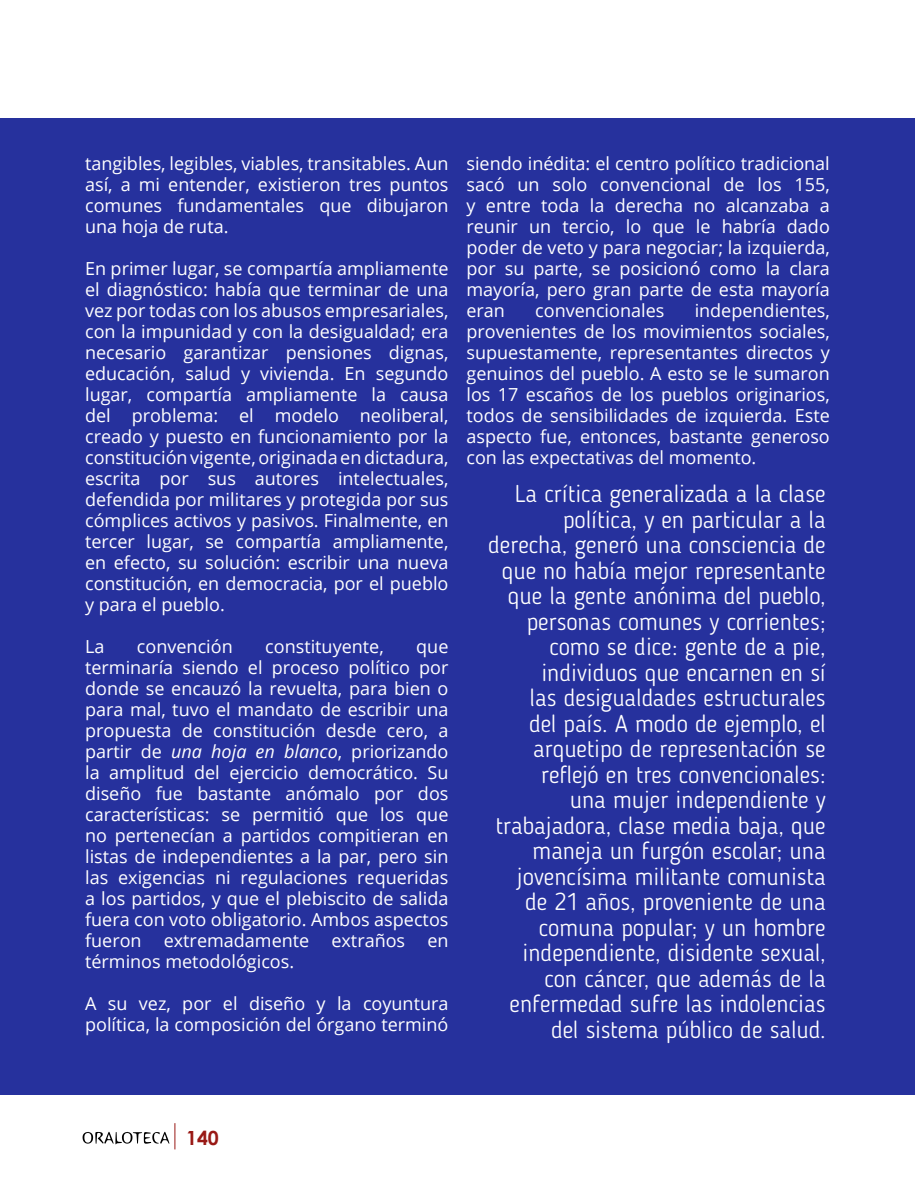
<style>
.page{position:relative;width:915px;height:1191px;background:#fff}
.page>*{position:absolute;margin:0;border:0;box-sizing:border-box;transform-origin:0 0}
.t1{font:300 24px/25.5px "Blogger Sans";color:#fff;text-align:right}
.t2{font:700 19.5px "Century Gothic";color:#991915}
.t3{font:18px/21px "Open Sans";color:#fff;text-align:justify}
.s1{font-style:italic}
</style>
<div class="page">
<svg style="left:82px;top:1123px;width:93px;height:26px"></svg>
<div style="left:0;top:118px;width:914px;height:976px;background:#26319d"></div>
<p class="t3" style="left:85px;top:152px;width:365px">tangibles, legibles, viables, transitables. Aun así, a mi entender, existieron tres puntos comunes fundamentales que dibujaron una hoja de ruta.</p>
<p class="t3" style="left:85px;top:257px;width:365px">En primer lugar, se compartía ampliamente el diagnóstico: había que terminar de una vez por todas con los abusos empresariales, con la impunidad y con la desigualdad; era necesario garantizar pensiones dignas, educación, salud y vivienda. En segundo lugar, compartía ampliamente la causa del problema: el modelo neoliberal, creado y puesto en funcionamiento por la constitución vigente, originada en dictadura, escrita por sus autores intelectuales, defendida por militares y protegida por sus cómplices activos y pasivos. Finalmente, en tercer lugar, se compartía ampliamente, en efecto, su solución: escribir una nueva constitución, en democracia, por el pueblo y para el pueblo.</p>
<p class="t3" style="left:85px;top:635px;width:21px">La</p>
<p class="t3" style="left:137px;top:635px;width:97px">convención</p>
<p class="t3" style="left:265px;top:635px;width:120px">constituyente,</p>
<p class="t3" style="left:85px;top:635px;width:365px;text-indent:331px">que terminaría siendo el proceso político por donde se encauzó la revuelta, para bien o para mal, tuvo el mandato de escribir una propuesta de constitución desde cero, a partir de <span class="s1">una hoja en blanco</span>, priorizando la amplitud del ejercicio democrático. Su diseño fue bastante anómalo por dos características: se permitió que los que no pertenecían a partidos compitieran en listas de independientes a la par, pero sin las exigencias ni regulaciones requeridas a los partidos, y que el plebiscito de salida fuera con voto obligatorio. Ambos aspectos fueron extremadamente extraños en términos metodológicos.</p>
<p class="t3" style="left:85px;top:993px;width:365px">A su vez, por el diseño y la coyuntura política, la composición del órgano terminó</p>
<p class="t3" style="left:466px;top:153px;width:365px">siendo inédita: el centro político tradicional sacó un solo convencional de los 155, y entre toda la derecha no alcanzaba a reunir un tercio, lo que le habría dado poder de veto y para negociar; la izquierda, por su parte, se posicionó como la clara mayoría, pero gran parte de esta mayoría eran</p>
<p class="t3" style="left:466px;top:300px;width:365px;text-indent:228px">independientes, provenientes de los movimientos sociales, supuestamente, representantes directos y genuinos del pueblo. A esto se le sumaron los 17 escaños de los pueblos originarios, todos de sensibilidades de izquierda. Este aspecto fue, entonces, bastante generoso con las expectativas del momento.</p>
<p class="t1" style="left:488px;top:481px;width:339px">La crítica generalizada a la clase política, y en particular a la derecha, generó una consciencia de que no había mejor representante que la gente anónima del pueblo, personas comunes y corrientes; como se dice: gente de a pie, individuos que encarnen en sí<br>las desigualdades estructurales<br>del país. A modo de ejemplo, el arquetipo de representación se reflejó en tres convencionales:<br>una mujer independiente y trabajadora, clase media baja, que maneja un furgón escolar; una jovencísima militante comunista<br>de 21 años, proveniente de una comuna popular; y un hombre independiente, disidente sexual, con cáncer, que además de la enfermedad sufre las indolencias del sistema público de salud.</p>
<p class="t3" style="left:535px;top:300px;width:130px">convencionales</p>
<p class="t2" style="left:186px;top:1123px;width:34px">140</p>
</div>
